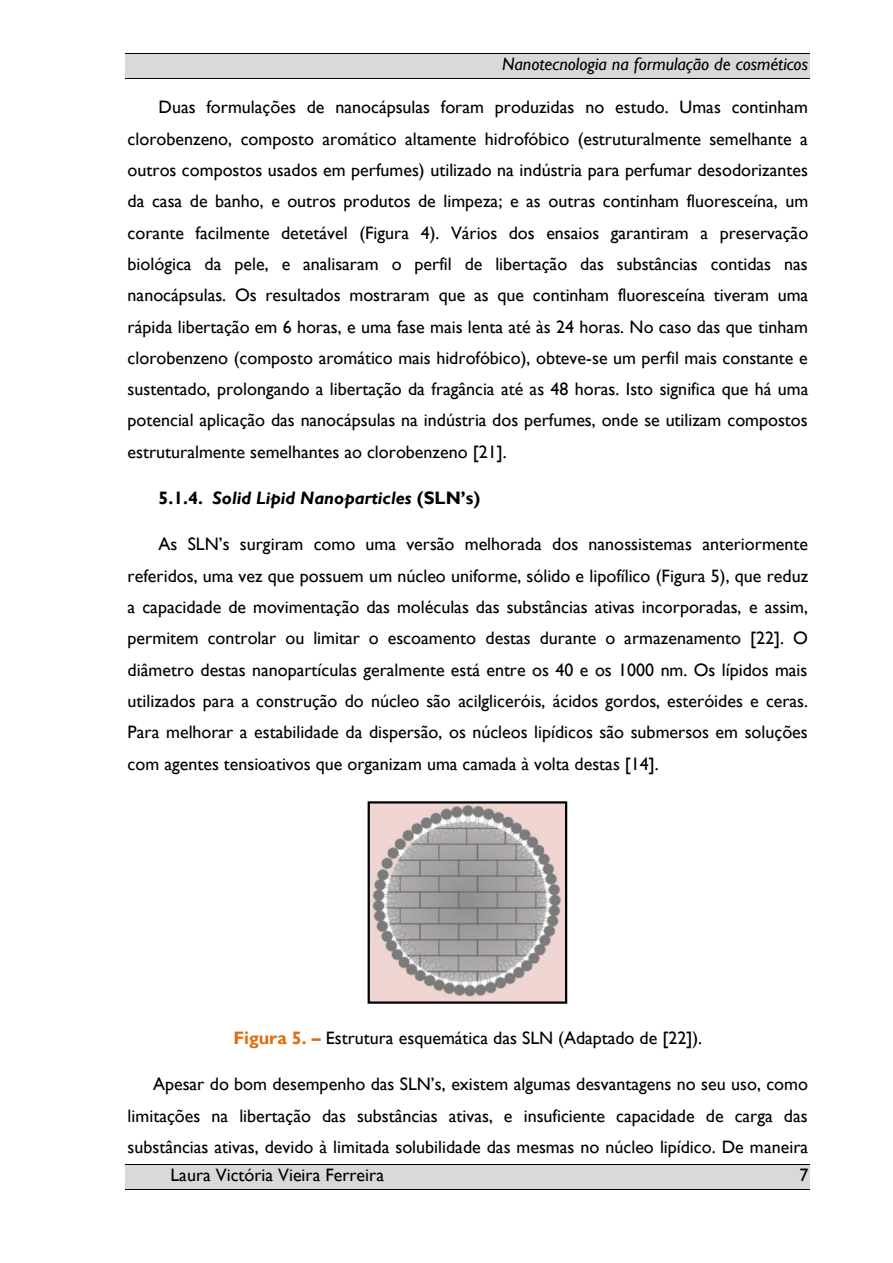
<style>
.page{position:relative;width:893px;height:1263px;background:#fff}
.page>*{position:absolute;margin:0;border:0;box-sizing:border-box;transform-origin:0 0}
.t1{font:18px/31.3px "Gill Sans MT";color:#000;text-align:justify}
.t2{font:italic 18px "Gill Sans MT";color:#000}
.t3{font:italic 700 18px "Gill Sans MT";color:#000}
.s1{font-style:normal}
.s2{font-weight:700;color:#e36c0a}
</style>
<div class="page">
<div style="left:125px;top:54px;width:685px;height:24px;background:#d9d9d9"></div>
<hr style="left:125px;top:53px;width:685px;height:1px;background:#000">
<hr style="left:125px;top:78px;width:685px;height:1px;background:#000">
<div style="left:125px;top:1165px;width:685px;height:24px;background:#d9d9d9"></div>
<hr style="left:125px;top:1164px;width:685px;height:1px;background:#000">
<hr style="left:125px;top:1189px;width:685px;height:1px;background:#000">
<img style="left:371px;top:804px;width:193px;height:197px">
<div style="left:368px;top:801px;width:199px;height:203px;border:2px solid #000"></div>
<p class="t2" style="left:502px;top:53px;width:307px">Nanotecnologia na formulação de cosméticos</p>
<p class="t1" style="left:128px;top:91px;width:682px;text-indent:31px">Duas formulações de nanocápsulas foram produzidas no estudo. Umas continham clorobenzeno, composto aromático altamente hidrofóbico (estruturalmente semelhante a outros compostos usados em perfumes) utilizado na indústria para perfumar desodorizantes da casa de banho, e outros produtos de limpeza; e as outras continham fluoresceína, um corante facilmente detetável (Figura 4). Vários dos ensaios garantiram a preservação biológica da pele, e analisaram o perfil de libertação das substâncias contidas nas nanocápsulas. Os resultados mostraram que as que continham fluoresceína tiveram uma rápida libertação em 6 horas, e uma fase mais lenta até às 24 horas. No caso das que tinham clorobenzeno (composto aromático mais hidrofóbico), obteve-se um perfil mais constante e sustentado, prolongando a libertação da fragância até as 48 horas. Isto significa que há uma potencial aplicação das nanocápsulas na indústria dos perfumes, onde se utilizam compostos estruturalmente semelhantes ao clorobenzeno [21].</p>
<h3 class="t3" style="left:159px;top:488px;width:323px"><span class="s1">5.1.4.</span> Solid Lipid Nanoparticles <span class="s1">(SLN’s)</span></h3>
<p class="t1" style="left:128px;top:528px;width:682px;text-indent:31px">As SLN’s surgiram como uma versão melhorada dos nanossistemas anteriormente referidos, uma vez que possuem um núcleo uniforme, sólido e lipofílico (Figura 5), que reduz a capacidade de movimentação das moléculas das substâncias ativas incorporadas, e assim, permitem controlar ou limitar o escoamento destas durante o armazenamento [22]. O diâmetro destas nanopartículas geralmente está entre os 40 e os 1000 nm. Os lípidos mais utilizados para a construção do núcleo são acilgliceróis, ácidos gordos, esteróides e ceras.<br>Para melhorar a estabilidade da dispersão, os núcleos lipídicos são submersos em soluções com agentes tensioativos que organizam uma camada à volta destas [14].</p>
<p class="t1" style="left:233px;top:1022px;width:470px"><span class="s2">Figura 5. –</span> Estrutura esquemática das SLN (Adaptado de [22]).</p>
<p class="t1" style="left:128px;top:1068px;width:682px;text-indent:25px">Apesar do bom desempenho das SLN’s, existem algumas desvantagens no seu uso, como limitações na libertação das substâncias ativas, e insuficiente capacidade de carga das substâncias ativas, devido à limitada solubilidade das mesmas no núcleo lipídico. De maneira</p>
<p class="t1" style="left:170px;top:1159px;width:215px">Laura Victória Vieira Ferreira</p>
<p class="t1" style="left:799px;top:1159px;width:10px">7</p>
</div>
